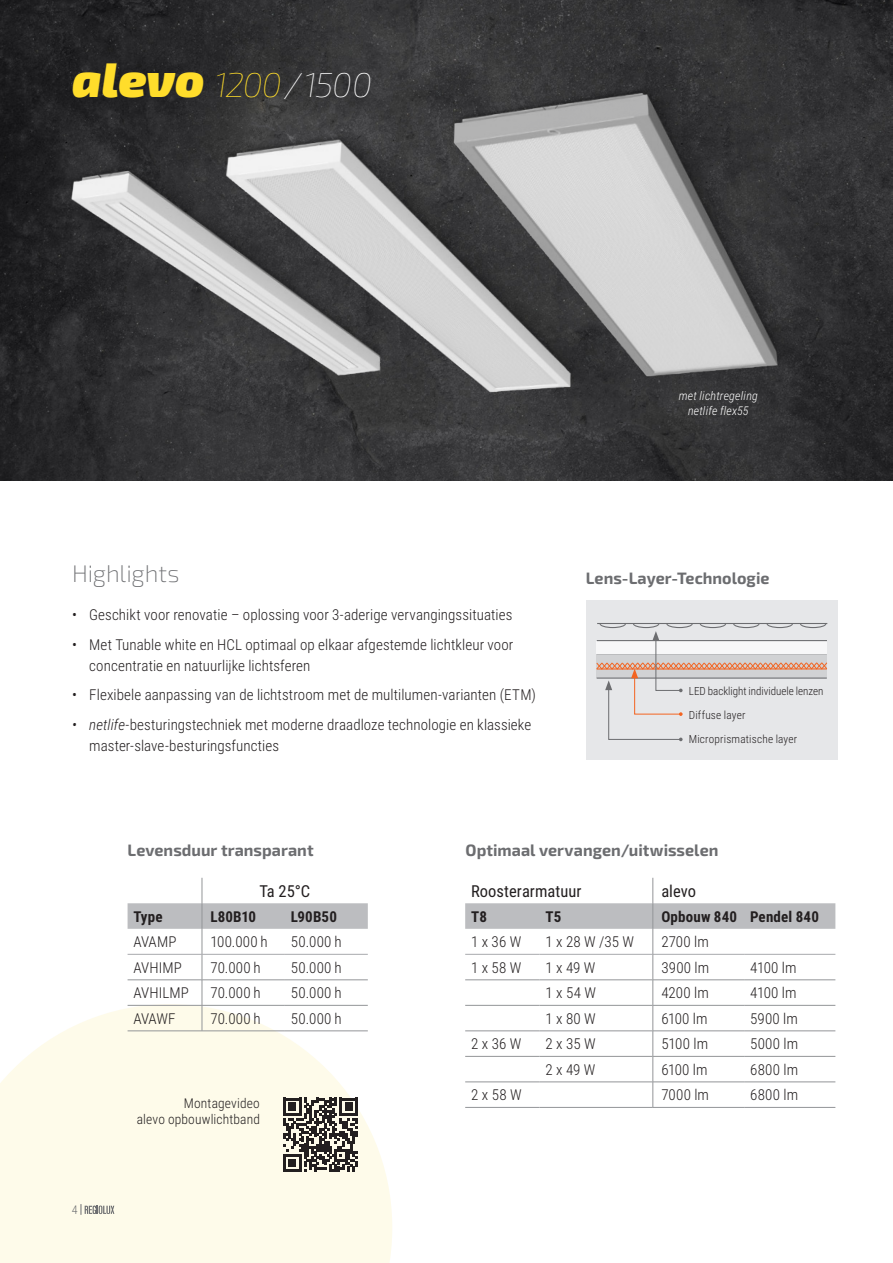
<style>
.page{position:relative;width:893px;height:1263px;background:#fff}
.page>*{position:absolute;margin:0;border:0;box-sizing:border-box;transform-origin:0 0}
.t1{font:italic 900 48px "Exo 2";letter-spacing:-.01em;color:#ffdd2b}
.t2{font:200 24px "Exo 2";letter-spacing:-.005em;color:#6c6d70}
.t3{font:700 16.5px "Exo 2";color:#6c6d70}
.t4{font:16.5px "Roboto Condensed";color:#231f20}
.t5{font:300 15px/21px "Roboto Condensed";letter-spacing:.005em;color:#231f20}
.t6{font:700 15px "Roboto Condensed";letter-spacing:.01em;color:#231f20}
.t7{font:300 13.5px/16.5px "Roboto Condensed";letter-spacing:.01em;color:#231f20;text-align:right}
.t8{font:italic 300 12px/15px "Roboto Condensed";letter-spacing:.015em;color:#fff;text-align:center}
.t9{font:300 12px "Roboto Condensed";color:#6c6d70}
.t10{font:300 11.25px/24px "Roboto Condensed";letter-spacing:.01em;color:#231f20}
.s1{font-weight:100;font-size:34.5px}
.s2{font-weight:100;font-size:34.5px;color:#fff}
.s3{font-style:italic}
</style>
<div class="page">
<img style="left:0;top:0;width:893px;height:480px">
<svg style="left:0;top:1005px;width:392px;height:258px;background:#fdfbec"></svg>
<svg style="left:81px;top:1204px;width:33px;height:11px"></svg>
<div style="left:586px;top:600px;width:252px;height:160px;background:#e6e7e9"></div>
<svg style="left:596px;top:623px;width:231px;height:118px"></svg>
<svg style="left:128px;top:878px;width:240px;height:152px"></svg>
<hr style="left:128px;top:954px;width:74px;height:1px;background:#a8a9ad">
<hr style="left:202px;top:954px;width:83px;height:1px;background:#a8a9ad">
<hr style="left:285px;top:954px;width:83px;height:1px;background:#a8a9ad">
<hr style="left:128px;top:979px;width:74px;height:1px;background:#939598">
<hr style="left:202px;top:979px;width:83px;height:1px;background:#939598">
<hr style="left:285px;top:979px;width:83px;height:1px;background:#939598">
<hr style="left:128px;top:1005px;width:74px;height:1px;background:#939598">
<hr style="left:202px;top:1005px;width:83px;height:1px;background:#939598">
<hr style="left:285px;top:1005px;width:83px;height:1px;background:#939598">
<hr style="left:128px;top:1030px;width:74px;height:1px;background:#939598">
<hr style="left:202px;top:1030px;width:83px;height:1px;background:#939598">
<hr style="left:285px;top:1030px;width:83px;height:1px;background:#939598">
<hr style="left:465px;top:1107px;width:75px;height:1px;background:#939598">
<hr style="left:540px;top:1107px;width:113px;height:1px;background:#939598">
<hr style="left:653px;top:1107px;width:91px;height:1px;background:#939598">
<hr style="left:744px;top:1107px;width:91px;height:1px;background:#939598">
<svg style="left:465px;top:878px;width:370px;height:229px"></svg>
<svg style="left:283px;top:1098px;width:75px;height:74px;background:#78746e"></svg>
<h1 class="t1" style="left:72px;top:51px;width:302px">alevo <span class="s1">1200</span><span class="s2">/1500</span></h1>
<p class="t8" style="left:679px;top:388px;width:81px">met lichtregeling netlife flex55</p>
<h2 class="t2" style="left:72px;top:560px;width:109px">Highlights</h2>
<p class="t5" style="left:72px;top:604px;width:442px">• Geschikt voor renovatie – oplossing voor 3-aderige vervangingssituaties</p>
<p class="t5" style="left:89px;top:633px;width:426px;text-indent:-17px">• Met Tunable white en HCL optimaal op elkaar afgestemde lichtkleur voor concentratie en natuurlijke lichtsferen</p>
<p class="t5" style="left:72px;top:684px;width:465px">• Flexibele aanpassing van de lichtstroom met de multilumen-varianten (ETM)</p>
<p class="t5" style="left:89px;top:713px;width:443px;text-indent:-17px"><span class="s3">• netlife</span>-besturingstechniek met moderne draadloze technologie en klassieke master-slave-besturingsfuncties</p>
<p class="t3" style="left:586px;top:568px;width:185px">Lens-Layer-Technologie</p>
<p class="t10" style="left:689px;top:678px;width:136px">LED backlight individuele lenzen<br>Diffuse layer<br>Microprismatische layer</p>
<p class="t9" style="left:72px;top:1201px;width:7px">4</p>
<p class="t3" style="left:128px;top:841px;width:188px">Levensduur transparant</p>
<p class="t3" style="left:466px;top:841px;width:254px">Optimaal vervangen/uitwisselen</p>
<p class="t4" style="left:259px;top:879px;width:52px">Ta 25°C</p>
<p class="t6" style="left:134px;top:906px;width:31px">Type</p>
<p class="t6" style="left:210px;top:906px;width:47px">L80B10</p>
<p class="t6" style="left:291px;top:906px;width:48px">L90B50</p>
<p class="t5" style="left:134px;top:931px;width:44px">AVAMP</p>
<p class="t5" style="left:210px;top:931px;width:59px">100.000 h</p>
<p class="t5" style="left:291px;top:931px;width:52px">50.000 h</p>
<p class="t5" style="left:134px;top:956px;width:50px">AVHIMP</p>
<p class="t5" style="left:210px;top:956px;width:52px">70.000 h</p>
<p class="t5" style="left:291px;top:956px;width:52px">50.000 h</p>
<p class="t5" style="left:134px;top:982px;width:57px">AVHILMP</p>
<p class="t5" style="left:210px;top:982px;width:52px">70.000 h</p>
<p class="t5" style="left:291px;top:982px;width:52px">50.000 h</p>
<p class="t5" style="left:134px;top:1007px;width:44px">AVAWF</p>
<p class="t5" style="left:210px;top:1007px;width:52px">70.000 h</p>
<p class="t5" style="left:291px;top:1007px;width:52px">50.000 h</p>
<p class="t4" style="left:471px;top:879px;width:112px">Roosterarmatuur</p>
<p class="t4" style="left:661px;top:879px;width:36px">alevo</p>
<p class="t6" style="left:471px;top:906px;width:17px">T8</p>
<p class="t6" style="left:546px;top:906px;width:17px">T5</p>
<p class="t6" style="left:661px;top:906px;width:159px">Opbouw 840 Pendel 840</p>
<p class="t5" style="left:471px;top:931px;width:52px">1 x 36 W</p>
<p class="t5" style="left:546px;top:931px;width:90px">1 x 28 W /35 W</p>
<p class="t5" style="left:661px;top:931px;width:49px">2700 lm</p>
<p class="t5" style="left:471px;top:956px;width:52px">1 x 58 W</p>
<p class="t5" style="left:546px;top:956px;width:51px">1 x 49 W</p>
<p class="t5" style="left:661px;top:956px;width:49px">3900 lm</p>
<p class="t5" style="left:750px;top:956px;width:48px">4100 lm</p>
<p class="t5" style="left:546px;top:982px;width:52px">1 x 54 W</p>
<p class="t5" style="left:661px;top:982px;width:49px">4200 lm</p>
<p class="t5" style="left:750px;top:982px;width:48px">4100 lm</p>
<p class="t5" style="left:546px;top:1007px;width:52px">1 x 80 W</p>
<p class="t5" style="left:661px;top:1007px;width:48px">6100 lm</p>
<p class="t5" style="left:750px;top:1007px;width:49px">5900 lm</p>
<p class="t5" style="left:471px;top:1033px;width:52px">2 x 36 W</p>
<p class="t5" style="left:546px;top:1033px;width:52px">2 x 35 W</p>
<p class="t5" style="left:661px;top:1033px;width:48px">5100 lm</p>
<p class="t5" style="left:750px;top:1033px;width:50px">5000 lm</p>
<p class="t5" style="left:546px;top:1058px;width:51px">2 x 49 W</p>
<p class="t5" style="left:661px;top:1058px;width:48px">6100 lm</p>
<p class="t5" style="left:750px;top:1058px;width:50px">6800 lm</p>
<p class="t5" style="left:471px;top:1084px;width:52px">2 x 58 W</p>
<p class="t5" style="left:661px;top:1084px;width:49px">7000 lm</p>
<p class="t5" style="left:750px;top:1084px;width:50px">6800 lm</p>
<p class="t7" style="left:137px;top:1094px;width:125px">Montagevideo<br>alevo opbouwlichtband</p>
</div>
